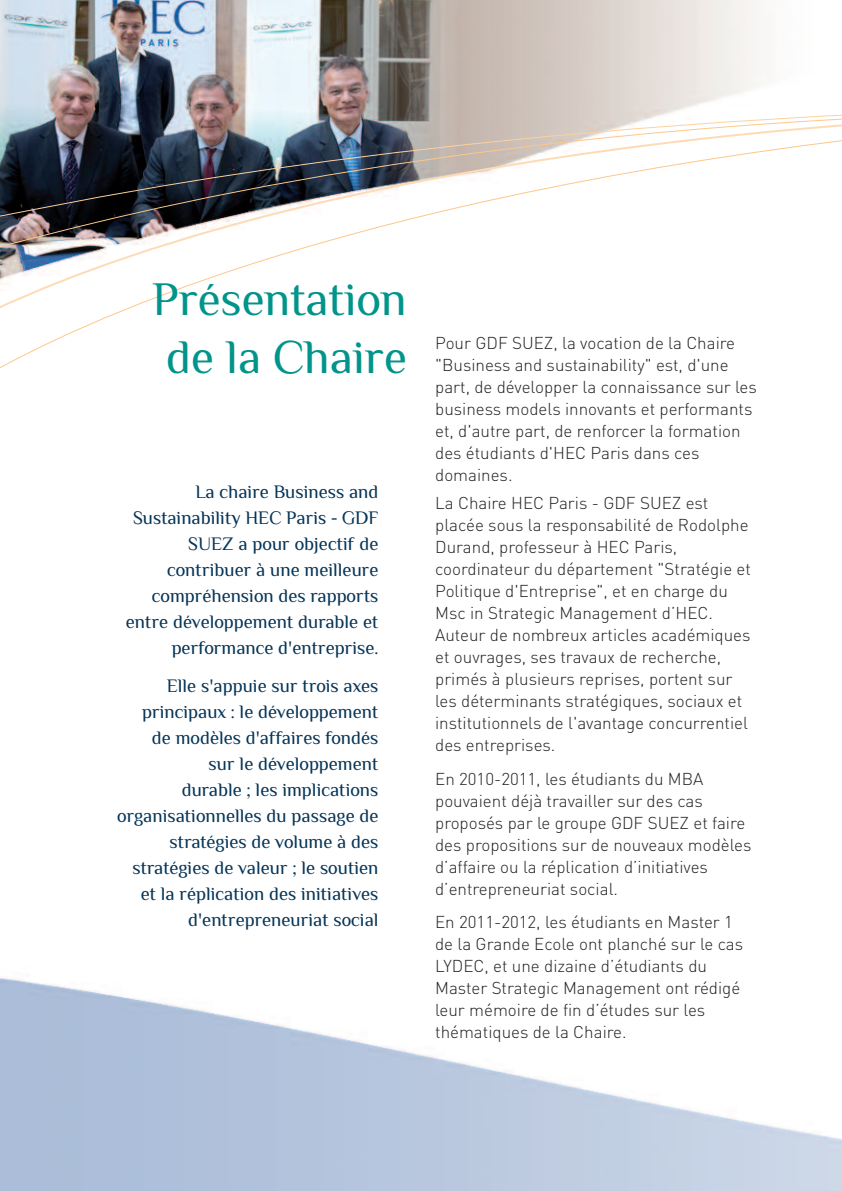
<style>
.page{position:relative;width:842px;height:1191px;background:#fff}
.page>*{position:absolute;margin:0;border:0;box-sizing:border-box;transform-origin:0 0}
.t1{font:48px/57.6px "Philosopher";color:#00948b}
.t2{font:19px/26px "Philosopher";color:#063558;text-align:right}
.t3{font:300 17px/22px "DIN";color:#231f20}
</style>
<div class="page">
<img style="left:0;top:0;width:842px;height:339px">
<h1 class="t1" style="left:153px;top:275px;width:256px">Présentation de la Chaire</h1>
<p class="t2" style="left:126px;top:481px;width:254px">La chaire Business and<br>Sustainability HEC Paris - GDF<br>SUEZ a pour objectif de contribuer à une meilleure compréhension des rapports entre développement durable et performance d'entreprise.</p>
<p class="t2" style="left:117px;top:674px;width:263px">Elle s'appuie sur trois axes principaux : le développement<br>de modèles d'affaires fondés<br>sur le développement<br>durable ; les implications organisationnelles du passage de stratégies de volume à des stratégies de valeur ; le soutien et la réplication des initiatives d'entrepreneuriat social</p>
<p class="t3" style="left:435px;top:332px;width:323px">Pour GDF SUEZ, la vocation de la Chaire "Business and sustainability" est, d'une part, de développer la connaissance sur les business models innovants et performants et, d'autre part, de renforcer la formation des étudiants d'HEC Paris dans ces domaines.</p>
<p class="t3" style="left:435px;top:492px;width:317px">La Chaire HEC Paris - GDF SUEZ est placée sous la responsabilité de Rodolphe Durand, professeur à HEC Paris, coordinateur du département "Stratégie et Politique d'Entreprise", et en charge du Msc in Strategic Management d’HEC.<br>Auteur de nombreux articles académiques et ouvrages, ses travaux de recherche, primés à plusieurs reprises, portent sur les déterminants stratégiques, sociaux et institutionnels de l'avantage concurrentiel des entreprises.</p>
<p class="t3" style="left:435px;top:767px;width:318px">En 2010-2011, les étudiants du MBA pouvaient déjà travailler sur des cas proposés par le groupe GDF SUEZ et faire des propositions sur de nouveaux modèles d’affaire ou la réplication d’initiatives d’entrepreneuriat social.</p>
<p class="t3" style="left:435px;top:911px;width:310px">En 2011-2012, les étudiants en Master 1 de la Grande Ecole ont planché sur le cas LYDEC, et une dizaine d’étudiants du Master Strategic Management ont rédigé leur mémoire de fin d’études sur les thématiques de la Chaire.</p>
</div>
